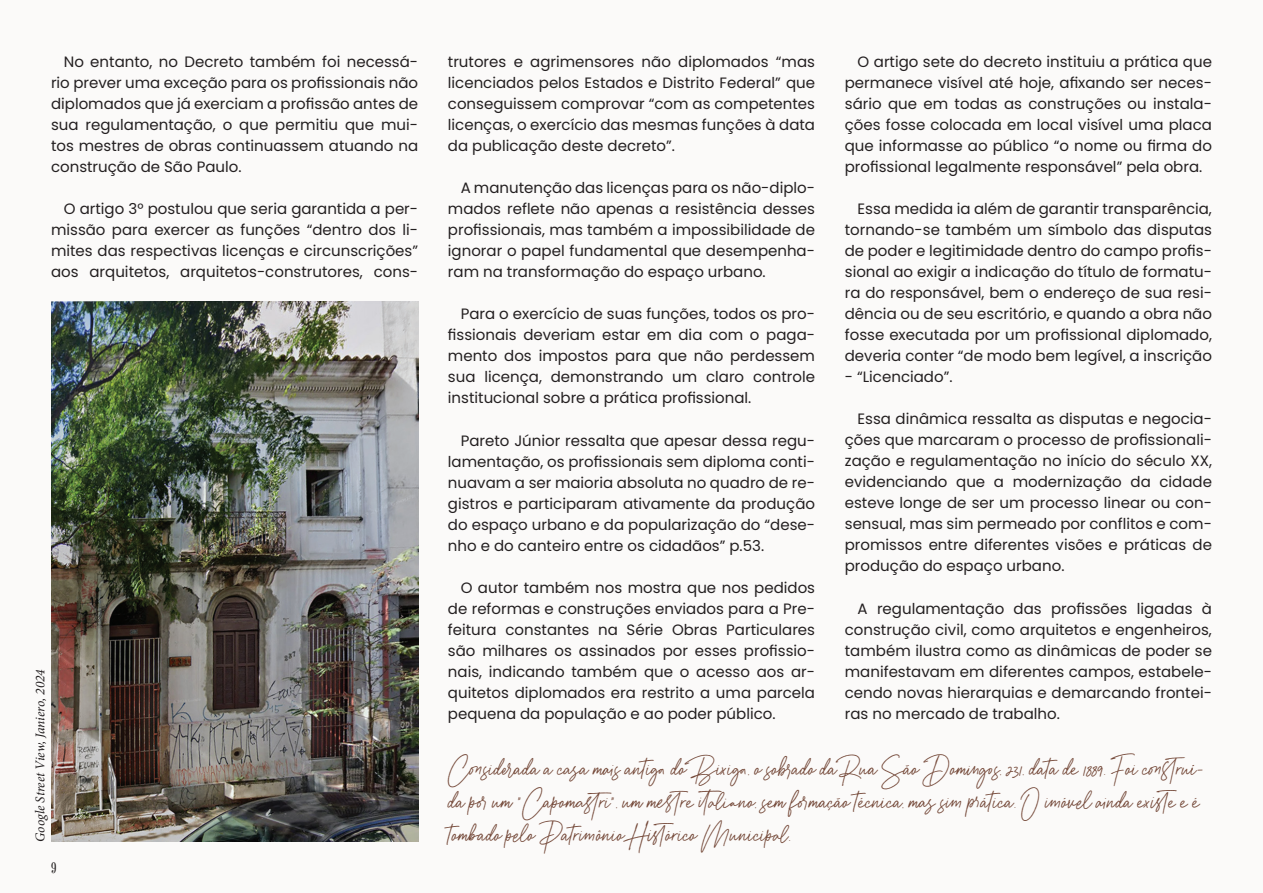
<style>
.page{position:relative;width:1263px;height:893px;background:#fbfaf9}
.page>*{position:absolute;margin:0;border:0;box-sizing:border-box;transform-origin:0 0}
.t1{font:45px/33px "Aurelly Signature";color:#744838;text-align:justify}
.t2{font:15px/21px "Poppins";color:#231f20;text-align:justify}
.t3{font:15px "Abraham Lincoln";color:#231f20}
.t4{font:italic 13.5px "Minion Pro";letter-spacing:-.005em;color:#231f20}
</style>
<div class="page">
<img style="left:51px;top:302px;width:367px;height:540px">
<p class="t2" style="left:51px;top:51px;width:369px;text-indent:13px">No entanto, no Decreto também foi necessá&shy;rio prever uma exceção para os profissionais não diplomados que já exerciam a profissão antes de sua regulamentação, o que permitiu que mui&shy;tos mestres de obras continuassem atuando na construção de São Paulo.</p>
<p class="t2" style="left:51px;top:198px;width:369px;text-indent:13px">O artigo 3° postulou que seria garantida a per&shy;missão para exercer as funções “dentro dos li&shy;mites das respectivas licenças e circunscrições” aos arquitetos, arquitetos-construtores, cons-</p>
<p class="t4" style="left:31px;top:842px;width:174px;rotate:-90deg">Google Street View, Janiero, 2024</p>
<p class="t3" style="left:51px;top:860px;width:7px">9</p>
<p class="t2" style="left:845px;top:51px;width:369px;text-indent:13px">O artigo sete do decreto instituiu a prática que permanece visível até hoje, afixando ser neces&shy;sário que em todas as construções ou instala&shy;ções fosse colocada em local visível uma placa que informasse ao público “o nome ou firma do profissional legalmente responsável” pela obra.</p>
<p class="t2" style="left:845px;top:198px;width:369px;text-indent:13px">Essa medida ia além de garantir transparência, tornando-se também um símbolo das disputas de poder e legitimidade dentro do campo profis&shy;sional ao exigir a indicação do título de formatu&shy;ra do responsável, bem o endereço de sua resi&shy;dência ou de seu escritório, e quando a obra não fosse executada por um profissional diplomado, deveria conter “de modo bem legível, a inscrição</p>
<p class="t2" style="left:845px;top:366px;width:109px">- “Licenciado”.</p>
<p class="t2" style="left:845px;top:409px;width:369px;text-indent:13px">Essa dinâmica ressalta as disputas e negocia&shy;ções que marcaram o processo de profissionali&shy;zação e regulamentação no início do século XX, evidenciando que a modernização da cidade esteve longe de ser um processo linear ou con&shy;sensual, mas sim permeado por conflitos e com&shy;promissos entre diferentes visões e práticas de produção do espaço urbano.</p>
<p class="t2" style="left:845px;top:598px;width:369px;text-indent:13px">A regulamentação das profissões ligadas à construção civil, como arquitetos e engenheiros, também ilustra como as dinâmicas de poder se manifestavam em diferentes campos, estabele&shy;cendo novas hierarquias e demarcando frontei&shy;ras no mercado de trabalho.</p>
<p class="t1" style="left:448px;top:753px;width:757px">Considerada a casa mais antiga do Bixiga, o sobrado da Rua São Domingos, 231, data de 1889. Foi construí&shy;da por um “Capomastri”, um mestre italiano, sem formação técnica, mas sim prática. O imóvel ainda existe e é tombado pelo Patrimônio Histórico Municipal.</p>
<p class="t2" style="left:448px;top:51px;width:369px">trutores e agrimensores não diplomados “mas licenciados pelos Estados e Distrito Federal” que conseguissem comprovar “com as competentes licenças, o exercício das mesmas funções à data da publicação deste decreto”.</p>
<p class="t2" style="left:448px;top:177px;width:369px;text-indent:13px">A manutenção das licenças para os não-diplo&shy;mados reflete não apenas a resistência desses profissionais, mas também a impossibilidade de ignorar o papel fundamental que desempenha&shy;ram na transformação do espaço urbano.</p>
<p class="t2" style="left:448px;top:304px;width:369px;text-indent:13px">Para o exercício de suas funções, todos os pro&shy;fissionais deveriam estar em dia com o paga&shy;mento dos impostos para que não perdessem sua licença, demonstrando um claro controle institucional sobre a prática profissional.</p>
<p class="t2" style="left:448px;top:430px;width:369px;text-indent:13px">Pareto Júnior ressalta que apesar dessa regu&shy;lamentação, os profissionais sem diploma conti&shy;nuavam a ser maioria absoluta no quadro de re&shy;gistros e participaram ativamente da produção do espaço urbano e da popularização do “dese&shy;nho e do canteiro entre os cidadãos” p.53.</p>
<p class="t2" style="left:448px;top:577px;width:369px;text-indent:13px">O autor também nos mostra que nos pedidos de reformas e construções enviados para a Pre&shy;feitura constantes na Série Obras Particulares são milhares os assinados por esses profissio&shy;nais, indicando também que o acesso aos ar&shy;quitetos diplomados era restrito a uma parcela pequena da população e ao poder público.</p>
</div>
